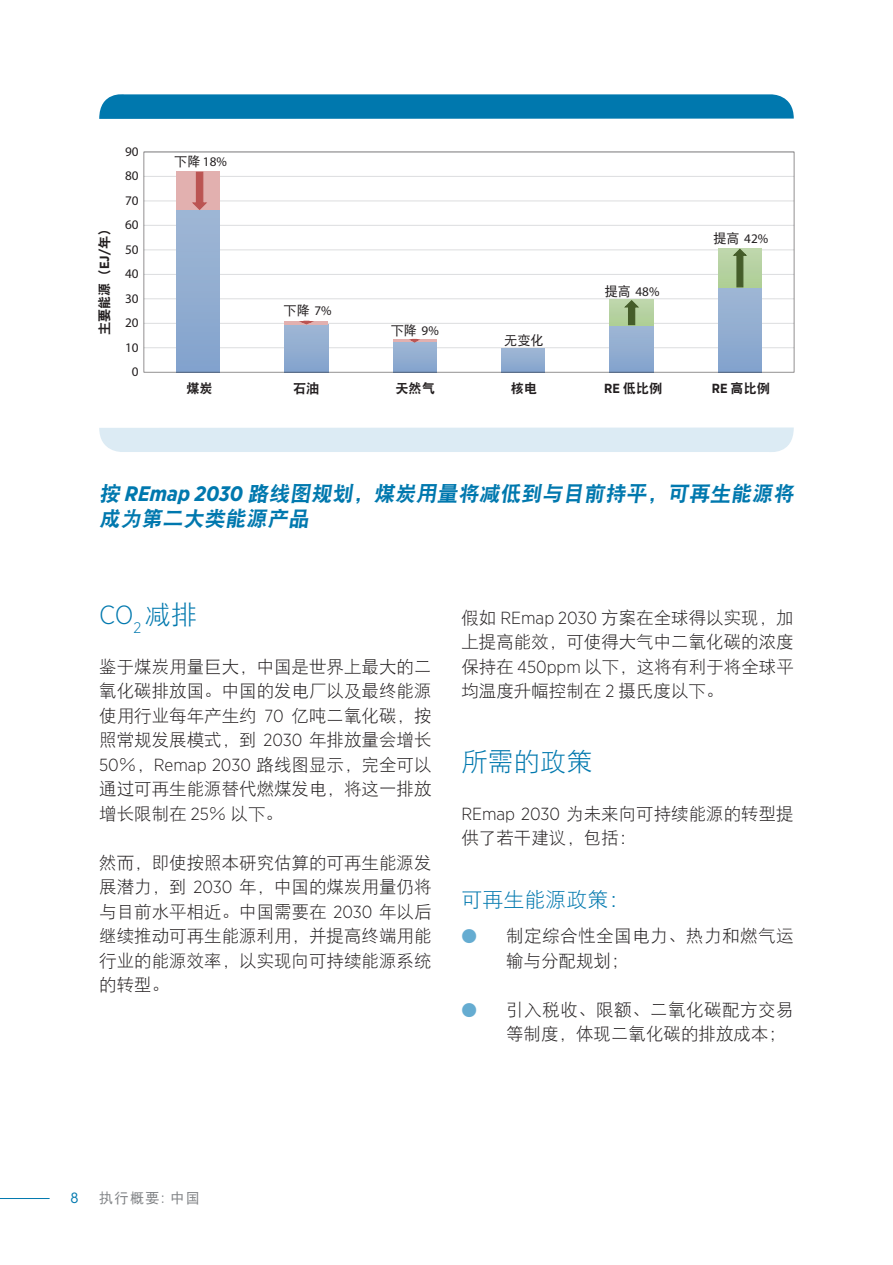
<style>
.page{position:relative;width:893px;height:1265px;background:#fff}
.page>*{position:absolute;margin:0;border:0;box-sizing:border-box;transform-origin:0 0}
.Zü-1-1{font:300 26.25px "Gotham Narrow";color:#0078ae}
.Zü-1-1-2{font:26.25px "DFP Hei W3";color:#0078ae}
.Key_Message{font:21px/24.5px "DFP Hei W9";color:#0078ae}
.Zü-1-1-1{font:21px "DFP Hei W3";color:#0078ae}
.Bodytext{font:17.5px/24.5px "DFP Hei W3";color:#231f20;text-align:justify}
.Bodytext-2{font:17.5px/24.5px "DFP Hei W3";letter-spacing:.02em;color:#231f20}
.t1{font:14px "DFP Hei W5";letter-spacing:.1em;color:#808285}
.t2{font:14px "ITC Avant Garde Std";color:#0078ae}
.t3{font:13.12px "Gotham Narrow";letter-spacing:-.005em;color:#231f20}
.t4{font:13.12px "DFP Hei W9";color:#231f20}
.t5{font:13.12px "DFP Hei W5";color:#231f20}
.s1{font-family:"Gotham Narrow";font-weight:700}
.s2{font-family:"DFP Hei W5"}
.s3{font-family:"Gotham Narrow"}
.s4{font-family:"Gotham Narrow";font-weight:700;font-style:italic}
.s5{font-family:"DFP Hei W3";font-weight:400}
.s6{font-family:"Gotham Narrow";font-weight:300}
.s7{font-family:"Universal Std Newswith Comm Pi";color:#65acd1}
.s8{font-family:"ITC Avant Garde Std"}
</style>
<div class="page">
<hr style="left:0;top:1198px;width:50px;height:1px;background:#0078ae">
<hr style="left:144px;top:347px;width:650px;height:1px;background:#dcdddf">
<hr style="left:144px;top:323px;width:650px;height:1px;background:#dcdddf">
<hr style="left:144px;top:298px;width:650px;height:1px;background:#dcdddf">
<hr style="left:144px;top:274px;width:650px;height:1px;background:#dcdddf">
<hr style="left:144px;top:249px;width:650px;height:1px;background:#dcdddf">
<hr style="left:144px;top:225px;width:650px;height:1px;background:#dcdddf">
<hr style="left:144px;top:200px;width:650px;height:1px;background:#dcdddf">
<hr style="left:144px;top:176px;width:650px;height:1px;background:#dcdddf">
<div style="left:176px;top:210px;width:44px;height:162px;background:linear-gradient(to bottom,#a0b7d5,#83a3cd)"></div>
<div style="left:285px;top:324px;width:43px;height:48px;background:linear-gradient(to bottom,#a0b7d5,#84a4ce)"></div>
<div style="left:393px;top:342px;width:43px;height:30px;background:linear-gradient(to right,#91add1,#91add1)"></div>
<div style="left:501px;top:349px;width:44px;height:23px;background:linear-gradient(to right,#92add1,#92add1)"></div>
<div style="left:610px;top:325px;width:43px;height:47px;background:linear-gradient(to bottom,#a0b7d5,#83a3cd)"></div>
<div style="left:718px;top:287px;width:44px;height:85px;background:linear-gradient(to bottom,#a0b7d5,#83a3cd)"></div>
<div style="left:176px;top:172px;width:44px;height:38px;background:#e2b0af"></div>
<hr style="left:285px;top:321px;width:43px;height:3px;background:#e2b0af">
<hr style="left:393px;top:339px;width:43px;height:3px;background:#e2b0af">
<div style="left:610px;top:300px;width:43px;height:25px;background:#b6d1a2"></div>
<div style="left:718px;top:249px;width:44px;height:38px;background:#b5d1a2"></div>
<svg style="left:192px;top:171px;width:17px;height:40px"></svg>
<svg style="left:300px;top:320px;width:17px;height:5px"></svg>
<svg style="left:409px;top:338px;width:13px;height:5px"></svg>
<svg style="left:624px;top:299px;width:17px;height:27px"></svg>
<svg style="left:732px;top:248px;width:17px;height:40px"></svg>
<svg style="left:99px;top:94px;width:695px;height:25px;background:#097db1"></svg>
<div style="left:99px;top:427px;width:695px;height:25px;background:#dcebf4"></div>
<p class="t4" style="left:98px;top:335px;width:114px;rotate:-90deg">主要能源（<span class="s1">EJ/</span>年）</p>
<p class="t3" style="left:125px;top:143px;width:15px">90</p>
<p class="t3" style="left:125px;top:168px;width:15px">80</p>
<p class="t3" style="left:125px;top:192px;width:15px">70</p>
<p class="t3" style="left:125px;top:217px;width:15px">60</p>
<p class="t3" style="left:125px;top:241px;width:15px">50</p>
<p class="t3" style="left:125px;top:266px;width:15px">40</p>
<p class="t3" style="left:125px;top:290px;width:15px">30</p>
<p class="t3" style="left:125px;top:315px;width:15px">20</p>
<p class="t3" style="left:125px;top:339px;width:15px">10</p>
<p class="t3" style="left:132px;top:364px;width:8px">0</p>
<p class="t3" style="left:174px;top:154px;width:54px"><span class="s2">下降</span> 18%</p>
<p class="t5" style="left:284px;top:303px;width:50px">下降 <span class="s3">7%</span></p>
<p class="t5" style="left:391px;top:324px;width:50px">下降 <span class="s3">9%</span></p>
<p class="t5" style="left:504px;top:334px;width:41px">无变化</p>
<p class="t3" style="left:605px;top:283px;width:56px"><span class="s2">提高</span> 48%</p>
<p class="t3" style="left:713px;top:231px;width:56px"><span class="s2">提高</span> 42%</p>
<p class="t4" style="left:186px;top:382px;width:28px">煤炭</p>
<p class="t4" style="left:293px;top:382px;width:28px">石油</p>
<p class="t4" style="left:395px;top:382px;width:41px">天然气</p>
<p class="t4" style="left:511px;top:382px;width:28px">核电</p>
<p class="t4" style="left:604px;top:382px;width:60px"><span class="s1">RE</span> 低比例</p>
<p class="t4" style="left:712px;top:382px;width:60px"><span class="s1">RE</span> 高比例</p>
<p class="Key_Message" style="left:99px;top:481px;width:699px">按 <span class="s4">REmap 2030</span> 路线图规划，煤炭用量将减低到与目前持平，可再生能源将成为第二大类能源产品</p>
<p class="Zü-1-1" style="left:99px;top:599px;width:100px">CO<sub>2</sub> <span class="s5">减排</span></p>
<p class="Bodytext" style="left:99px;top:654px;width:334px">鉴于煤炭用量巨大，中国是世界上最大的二氧化碳排放国。中国的发电厂以及最终能源使用行业每年产生约 <span class="s6">70</span> 亿吨二氧化碳，按照常规发展模式，到 <span class="s6">2030</span> 年排放量会增长<span class="s6">50</span>％，<span class="s6">Remap 2030</span> 路线图显示，完全可以通过可再生能源替代燃煤发电，将这一排放增长限制在 <span class="s6">25</span>％以下。</p>
<p class="Bodytext" style="left:99px;top:850px;width:334px">然而，即使按照本研究估算的可再生能源发展潜力，到 <span class="s6">2030</span> 年，中国的煤炭用量仍将与目前水平相近。中国需要在 <span class="s6">2030</span> 年以后继续推动可再生能源利用，并提高终端用能行业的能源效率，以实现向可持续能源系统的转型。</p>
<p class="Bodytext" style="left:461px;top:605px;width:334px">假如 <span class="s6">REmap 2030</span> 方案在全球得以实现，加上提高能效，可使得大气中二氧化碳的浓度保持在 <span class="s6">450ppm</span> 以下，这将有利于将全球平均温度升幅控制在 <span class="s6">2</span> 摄氏度以下。</p>
<p class="Zü-1-1-2" style="left:461px;top:748px;width:133px">所需的政策</p>
<p class="Bodytext" style="left:461px;top:801px;width:334px"><span class="s6">REmap 2030</span> 为未来向可持续能源的转型提供了若干建议，包括：</p>
<p class="Zü-1-1-1" style="left:461px;top:889px;width:169px">可再生能源政策：</p>
<p class="Bodytext-2" style="left:506px;top:924px;width:289px;text-indent:-45px"><span class="s7">●</span> 制定综合性全国电力、热力和燃气运输与分配规划；</p>
<p class="Bodytext" style="left:506px;top:997px;width:289px;text-indent:-45px"><span class="s7">●</span> 引入税收、限额、二氧化碳配方交易等制度，体现二氧化碳的排放成本；</p>
<p class="t2" style="left:70px;top:1190px;width:10px">8</p>
<p class="t1" style="left:99px;top:1191px;width:102px">执行概要<span class="s8">:</span> 中国</p>
</div>
